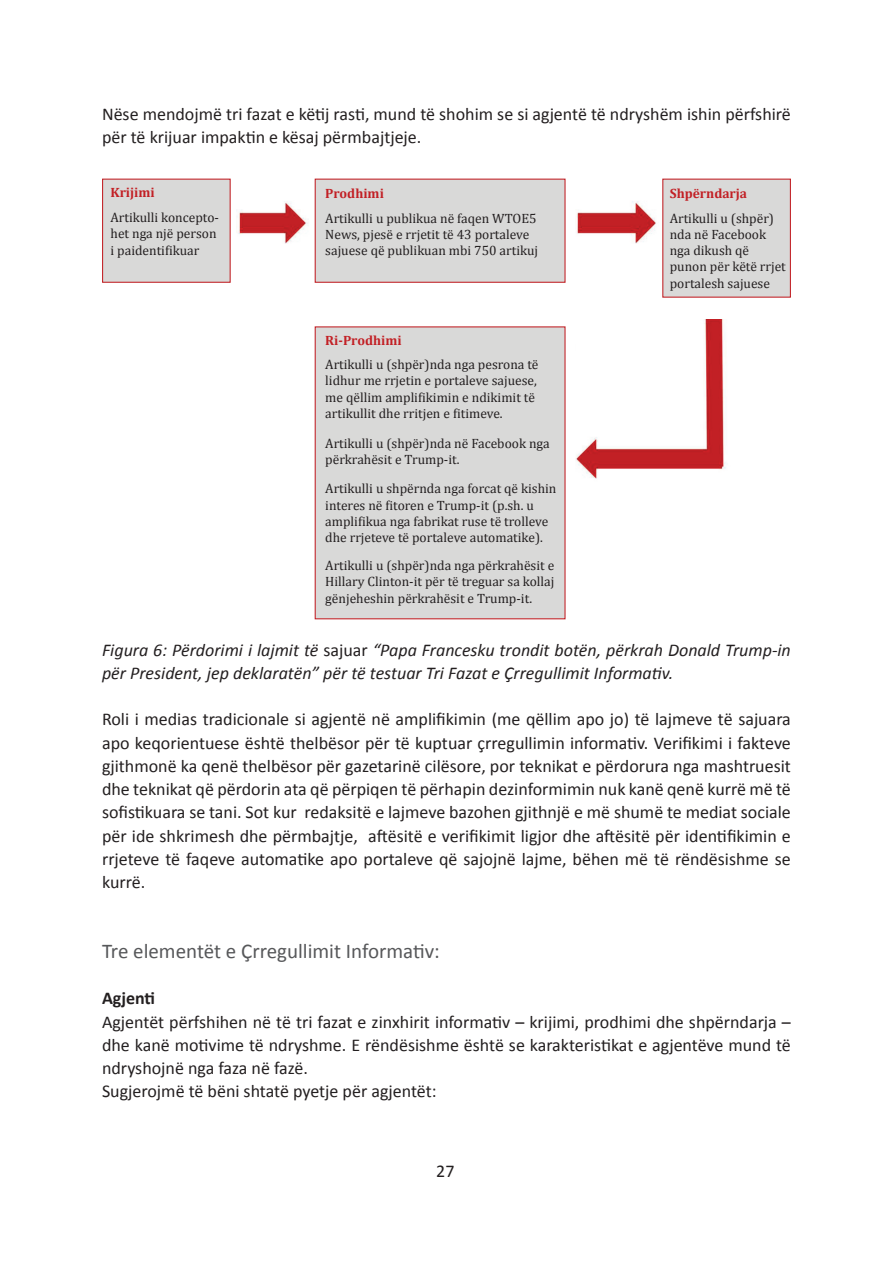
<style>
.page{position:relative;width:893px;height:1263px;background:#fff}
.page>*{position:absolute;margin:0;border:0;box-sizing:border-box;transform-origin:0 0}
.t1{font:21px "Calibri";color:#57585a}
.t2{font:18px/23.2px "Calibri";color:#231f20}
.t3{font:italic 18px/23.2px "Calibri";color:#231f20}
.t4{font:700 18px "Calibri";color:#231f20}
.t5{font:13.5px/16.2px "Cambria";color:#231f20}
.t6{font:700 13.5px "Cambria";color:#c22025}
.s1{font-style:normal}
</style>
<div class="page">
<div style="left:662px;top:179px;width:129px;height:119px;background:#d9d9d8"></div>
<div style="left:315px;top:179px;width:251px;height:104px;background:#d9d9d8;border:1px solid #c22025"></div>
<div style="left:315px;top:326px;width:251px;height:293px;background:#d9d9d8;border:1px solid #c22025"></div>
<img style="left:575px;top:320px;width:151px;height:159px">
<div style="left:102px;top:179px;width:129px;height:104px;background:#d9d9d8;border:1px solid #c22025"></div>
<img style="left:577px;top:201px;width:79px;height:42px">
<img style="left:236px;top:201px;width:72px;height:42px">
<p class="t2" style="left:102px;top:102px;width:690px">Nëse mendojmë tri fazat e këtij rasti, mund të shohim se si agjentë të ndryshëm ishin përfshirë për të krijuar impaktin e kësaj përmbajtjeje.</p>
<p class="t6" style="left:111px;top:185px;width:46px">Krijimi</p>
<p class="t5" style="left:111px;top:209px;width:110px">Artikulli koncepto&shy;het nga një person i paidentifikuar</p>
<p class="t6" style="left:325px;top:185px;width:60px">Prodhimi</p>
<p class="t5" style="left:325px;top:210px;width:214px">Artikulli u publikua në faqen WTOE5<br>News, pjesë e rrjetit të 43 portaleve sajuese që publikuan mbi 750 artikuj</p>
<p class="t6" style="left:325px;top:332px;width:78px">Ri-Prodhimi</p>
<p class="t5" style="left:325px;top:356px;width:215px">Artikulli u (shpër)nda nga pesrona të lidhur me rrjetin e portaleve sajuese, me qëllim amplifikimin e ndikimit të artikullit dhe rritjen e fitimeve.</p>
<p class="t5" style="left:325px;top:435px;width:226px">Artikulli u (shpër)nda në Facebook nga përkrahësit e Trump-it.</p>
<p class="t5" style="left:325px;top:481px;width:233px">Artikulli u shpërnda nga forcat që kishin interes në fitoren e Trump-it (p.sh. u amplifikua nga fabrikat ruse të trolleve dhe rrjeteve të portaleve automatike).</p>
<p class="t5" style="left:325px;top:557px;width:231px;text-align:justify">Artikulli u (shpër)nda nga përkrahësit e Hillary Clinton-it për të treguar sa kollaj gënjeheshin përkrahësit e Trump-it.</p>
<p class="t6" style="left:670px;top:185px;width:79px">Shpërndarja</p>
<p class="t5" style="left:670px;top:210px;width:118px">Artikulli u (shpër) nda në Facebook nga dikush që punon për këtë rrjet portalesh sajuese</p>
<p class="t3" style="left:102px;top:637px;width:690px">Figura 6: Përdorimi i lajmit të <span class="s1">sajuar</span> “Papa Francesku trondit botën, përkrah Donald Trump-in për President, jep deklaratën” për të testuar Tri Fazat e Çrregullimit Informativ.</p>
<p class="t2" style="left:102px;top:708px;width:690px;text-align:justify">Roli i medias tradicionale si agjentë në amplifikimin (me qëllim apo jo) të lajmeve të sajuara apo keqorientuese është thelbësor për të kuptuar çrregullimin informativ. Verifikimi i fakteve gjithmonë ka qenë thelbësor për gazetarinë cilësore, por teknikat e përdorura nga mashtruesit dhe teknikat që përdorin ata që përpiqen të përhapin dezinformimin nuk kanë qenë kurrë më të sofistikuara se tani. Sot kur redaksitë e lajmeve bazohen gjithnjë e më shumë te mediat sociale për ide shkrimesh dhe përmbajtje, aftësitë e verifikimit ligjor dhe aftësitë për identifikimin e rrjeteve të faqeve automatike apo portaleve që sajojnë lajme, bëhen më të rëndësishme se kurrë.</p>
<p class="t1" style="left:102px;top:938px;width:339px">Tre elementët e Çrregullimit Informativ:</p>
<p class="t4" style="left:102px;top:987px;width:55px">Agjenti</p>
<p class="t2" style="left:102px;top:1010px;width:690px">Agjentët përfshihen në të tri fazat e zinxhirit informativ – krijimi, prodhimi dhe shpërndarja – dhe kanë motivime të ndryshme. E rëndësishme është se karakteristikat e agjentëve mund të ndryshojnë nga faza në fazë.<br>Sugjerojmë të bëni shtatë pyetje për agjentët:</p>
<p class="t2" style="left:436px;top:1159px;width:20px">27</p>
</div>
